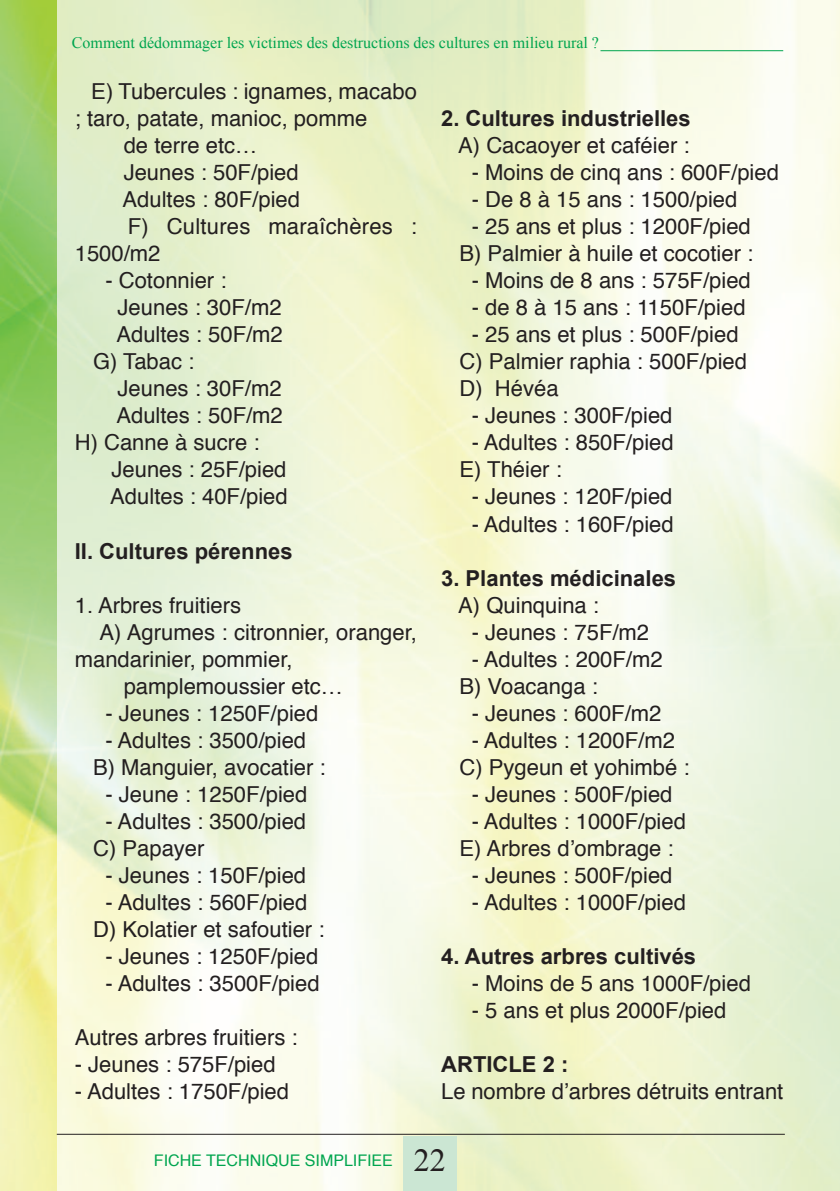
<style>
.page{position:relative;width:840px;height:1191px;background:#fff}
.page>*{position:absolute;margin:0;border:0;box-sizing:border-box;transform-origin:0 0}
.t1{font:32px "Times New Roman";color:#231f20}
.t2{font:22px/27px "Helvetica";color:#231f20;text-align:center}
.t3{font:700 22px "Arial";color:#231f20}
.t4{font:16px "Times New Roman";color:#00a54f}
.t5{font:16px "Helvetica";color:#00a54f}
</style>
<div class="page">
<img style="left:57px;top:0;width:782px;height:1191px">
<img style="left:0;top:0;width:57px;height:1191px">
<div style="left:403px;top:1136px;width:53px;height:54px;background:#cbe6d3"></div>
<hr style="left:600px;top:50px;width:182px;height:1px;background:#00a54f">
<hr style="left:57px;top:1133px;width:727px;height:1px;background:#231f20">
<p class="t4" style="left:72px;top:34px;width:528px">Comment dédommager les victimes des destructions des cultures en milieu rural ?</p>
<p class="t2" style="left:91px;top:80px;width:327px">E) Tubercules : ignames, macabo</p>
<p class="t2" style="left:75px;top:107px;width:294px">; taro, patate, manioc, pomme</p>
<p class="t2" style="left:124px;top:134px;width:135px">de terre etc…</p>
<p class="t2" style="left:124px;top:161px;width:176px">Jeunes : 50F/pied</p>
<p class="t2" style="left:122px;top:188px;width:179px">Adultes : 80F/pied</p>
<p class="t2" style="left:128px;top:215px;width:290px">F) Cultures maraîchères :</p>
<p class="t2" style="left:75px;top:242px;width:87px">1500/m2</p>
<p class="t2" style="left:105px;top:269px;width:123px">- Cotonnier :</p>
<p class="t2" style="left:117px;top:296px;width:165px">Jeunes : 30F/m2</p>
<p class="t2" style="left:116px;top:323px;width:168px">Adultes : 50F/m2</p>
<p class="t2" style="left:93px;top:350px;width:103px">G) Tabac :</p>
<p class="t2" style="left:117px;top:377px;width:165px">Jeunes : 30F/m2</p>
<p class="t2" style="left:116px;top:404px;width:168px">Adultes : 50F/m2</p>
<p class="t2" style="left:75px;top:431px;width:186px">H) Canne à sucre :</p>
<p class="t2" style="left:111px;top:458px;width:176px">Jeunes : 25F/pied</p>
<p class="t2" style="left:110px;top:485px;width:179px">Adultes : 40F/pied</p>
<p class="t3" style="left:75px;top:538px;width:219px">II. Cultures pérennes</p>
<p class="t2" style="left:75px;top:593px;width:168px">1. Arbres fruitiers</p>
<p class="t2" style="left:99px;top:620px;width:319px">A) Agrumes : citronnier, oranger,</p>
<p class="t2" style="left:75px;top:647px;width:219px">mandarinier, pommier,</p>
<p class="t2" style="left:124px;top:674px;width:220px">pamplemoussier etc…</p>
<p class="t2" style="left:105px;top:701px;width:214px">- Jeunes : 1250F/pied</p>
<p class="t2" style="left:93px;top:728px;width:234px">- Adultes : 3500/pied<br>B) Manguier, avocatier :</p>
<p class="t2" style="left:105px;top:782px;width:203px">- Jeune : 1250F/pied</p>
<p class="t2" style="left:93px;top:809px;width:214px;text-align:left;text-indent:12px">- Adultes : 3500/pied<br>C) Papayer</p>
<p class="t2" style="left:105px;top:863px;width:202px">- Jeunes : 150F/pied</p>
<p class="t2" style="left:93px;top:890px;width:233px">- Adultes : 560F/pied<br>D) Kolatier et safoutier :</p>
<p class="t2" style="left:105px;top:944px;width:214px">- Jeunes : 1250F/pied</p>
<p class="t2" style="left:105px;top:971px;width:216px">- Adultes : 3500F/pied</p>
<p class="t2" style="left:75px;top:1025px;width:224px">Autres arbres fruitiers :</p>
<p class="t2" style="left:75px;top:1052px;width:202px">- Jeunes : 575F/pied</p>
<p class="t2" style="left:75px;top:1079px;width:216px">- Adultes : 1750F/pied</p>
<p class="t3" style="left:441px;top:106px;width:251px">2. Cultures industrielles</p>
<p class="t2" style="left:458px;top:134px;width:233px">A) Cacaoyer et caféier :</p>
<p class="t2" style="left:471px;top:161px;width:308px">- Moins de cinq ans : 600F/pied</p>
<p class="t2" style="left:471px;top:188px;width:267px">- De 8 à 15 ans : 1500/pied</p>
<p class="t2" style="left:459px;top:215px;width:295px">- 25 ans et plus : 1200F/pied<br>B) Palmier à huile et cocotier :</p>
<p class="t2" style="left:471px;top:269px;width:280px">- Moins de 8 ans : 575F/pied</p>
<p class="t2" style="left:471px;top:296px;width:275px">- de 8 à 15 ans : 1150F/pied</p>
<p class="t2" style="left:459px;top:323px;width:289px;text-align:left;text-indent:12px">- 25 ans et plus : 500F/pied<br>C) Palmier raphia : 500F/pied<br>D) Hévéa</p>
<p class="t2" style="left:471px;top:404px;width:202px">- Jeunes : 300F/pied</p>
<p class="t2" style="left:459px;top:431px;width:216px;text-align:left;text-indent:12px">- Adultes : 850F/pied<br>E) Théier :</p>
<p class="t2" style="left:471px;top:485px;width:202px">- Jeunes : 120F/pied</p>
<p class="t2" style="left:471px;top:512px;width:203px">- Adultes : 160F/pied</p>
<p class="t3" style="left:441px;top:565px;width:236px">3. Plantes médicinales</p>
<p class="t2" style="left:458px;top:593px;width:142px">A) Quinquina :</p>
<p class="t2" style="left:471px;top:620px;width:179px">- Jeunes : 75F/m2</p>
<p class="t2" style="left:459px;top:647px;width:204px;text-align:left;text-indent:12px">- Adultes : 200F/m2<br>B) Voacanga :</p>
<p class="t2" style="left:471px;top:701px;width:191px">- Jeunes : 600F/m2</p>
<p class="t2" style="left:459px;top:728px;width:231px">- Adultes : 1200F/m2<br>C) Pygeun et yohimbé :</p>
<p class="t2" style="left:471px;top:782px;width:202px">- Jeunes : 500F/pied</p>
<p class="t2" style="left:459px;top:809px;width:228px">- Adultes : 1000F/pied<br>E) Arbres d’ombrage :</p>
<p class="t2" style="left:471px;top:863px;width:202px">- Jeunes : 500F/pied</p>
<p class="t2" style="left:471px;top:890px;width:216px">- Adultes : 1000F/pied</p>
<p class="t3" style="left:441px;top:943px;width:256px">4. autres arbres cultivés</p>
<p class="t2" style="left:471px;top:971px;width:280px">- Moins de 5 ans 1000F/pied</p>
<p class="t2" style="left:471px;top:998px;width:256px">- 5 ans et plus 2000F/pied</p>
<p class="t3" style="left:441px;top:1051px;width:129px">arTICLE 2 :</p>
<p class="t2" style="left:441px;top:1079px;width:343px">Le nombre d’arbres détruits entrant</p>
<p class="t5" style="left:154px;top:1153px;width:240px">FICHE TECHNIQUE SIMPLIFIEE</p>
<h1 class="t1" style="left:413px;top:1142px;width:33px">22</h1>
</div>
